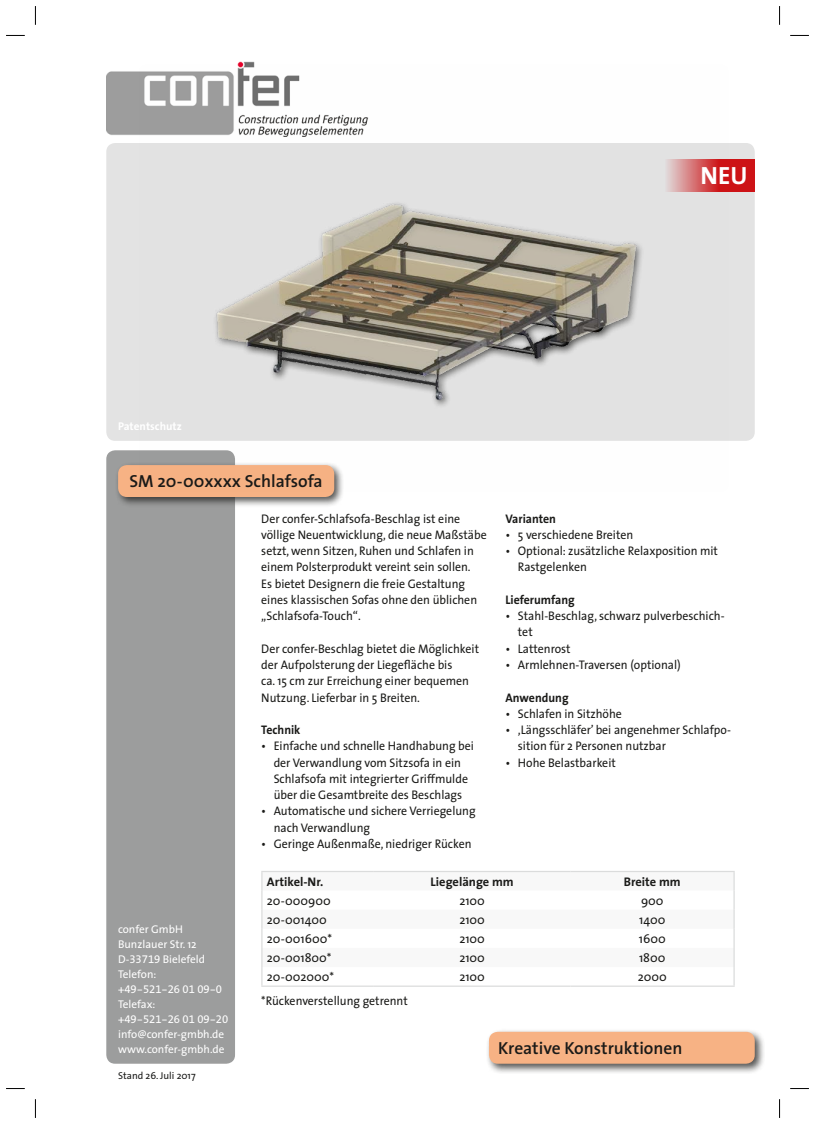
<style>
.page{position:relative;width:815px;height:1124px;background:#fff}
.page>*{position:absolute;margin:0;border:0;box-sizing:border-box;transform-origin:0 0}
.t1{font:25px "The Sans Bold Caps";color:#fff}
.t2{font:600 17.5px "The Sans";color:#1a1a18}
.t3{font:12.5px/16.2px "The Sans";color:#1a1a18;scale:.95 1}
.t4{font:12.5px "The Sans";color:#1a1a18}
.t5{font:700 12.5px "The Sans";color:#1a1a18;scale:.95 1}
.t6{font:700 12.5px "The Sans";color:#1a1a18}
.t7{font:11.25px/15px "The Sans";color:#fff}
.t8{font:11.25px "The Sans Expert";color:#fff}
.t9{font:700 11.25px "The Sans";color:#fff}
.t10{font:10px "The Sans";color:#1a1a18}
.s1{font-family:"The Sans Expert"}
.s2{font-family:"The Sans"}
</style>
<div class="page">
<div style="left:106px;top:143px;width:649px;height:298px;background:#e3e3e3;border-radius:9px"></div>
<div style="left:106px;top:450px;width:129px;height:613px;background:#9c9d9d;border-radius:9px"></div>
<div style="left:115px;top:461px;width:230px;height:46px;background:#1a1a18;opacity:.75"></div>
<div style="left:118px;top:465px;width:216px;height:32px;background:#f7b284;border-radius:9px"></div>
<div style="left:485px;top:1028px;width:280px;height:45px;background:#1a1a18;opacity:.75"></div>
<div style="left:489px;top:1031px;width:266px;height:32px;background:#f7b284;border-radius:9px"></div>
<img style="left:106px;top:61px;width:149px;height:74px">
<img style="left:138px;top:64px;width:591px;height:429px">
<svg style="left:664px;top:159px;width:91px;height:32px;background:#d35154"></svg>
<hr style="left:261px;top:870px;width:113px;height:2px;background:#dbdcdc">
<hr style="left:374px;top:870px;width:196px;height:2px;background:#dbdcdc">
<hr style="left:570px;top:870px;width:165px;height:2px;background:#dbdcdc">
<svg style="left:261px;top:872px;width:474px;height:113px"></svg>
<hr style="left:261px;top:985px;width:113px;height:1px;background:#dbdcdc">
<hr style="left:374px;top:985px;width:196px;height:1px;background:#dbdcdc">
<hr style="left:570px;top:985px;width:165px;height:1px;background:#dbdcdc">
<svg style="left:6px;top:35px;width:19px;height:1px"></svg>
<svg style="left:790px;top:35px;width:19px;height:1px"></svg>
<svg style="left:6px;top:1088px;width:19px;height:1px"></svg>
<svg style="left:790px;top:1088px;width:19px;height:1px"></svg>
<svg style="left:35px;top:6px;width:1px;height:19px"></svg>
<svg style="left:35px;top:1099px;width:1px;height:18px"></svg>
<svg style="left:779px;top:6px;width:1px;height:19px"></svg>
<svg style="left:779px;top:1099px;width:1px;height:18px"></svg>
<h1 class="t1" style="left:700px;top:155px;width:49px">NEU</h1>
<p class="t9" style="left:118px;top:417px;width:65px">Patentschutz</p>
<h2 class="t2" style="left:129px;top:467px;width:195px">SM 20-00xxxx Schlafsofa</h2>
<p class="t3" style="left:261px;top:510px;width:239px">Der confer-Schlafsofa-Beschlag ist eine völlige Neuentwicklung, die neue Maßstäbe setzt, wenn Sitzen, Ruhen und Schlafen in einem Polsterprodukt vereint sein sollen.<br>Es bietet Designern die freie Gestaltung eines klassischen Sofas ohne den üblichen „Schlafsofa-Touch“.</p>
<p class="t3" style="left:261px;top:640px;width:231px">Der confer-Beschlag bietet die Möglichkeit der Aufpolsterung der Liegefläche bis<br>ca. 15 cm zur Erreichung einer bequemen Nutzung. Lieferbar in 5 Breiten.</p>
<p class="t5" style="left:261px;top:719px;width:43px">Technik</p>
<p class="t3" style="left:261px;top:737px;width:225px;text-align:center">• Einfache und schnelle Handhabung bei der Verwandlung vom Sitzsofa in ein Schlafsofa mit integrierter Griffmulde über die Gesamtbreite des Beschlags</p>
<p class="t3" style="left:274px;top:802px;width:214px;text-indent:-12px">• Automatische und sichere Verriegelung nach Verwandlung</p>
<p class="t3" style="left:261px;top:835px;width:223px">• Geringe Außenmaße, niedriger Rücken</p>
<p class="t5" style="left:505px;top:508px;width:55px">Varianten</p>
<p class="t3" style="left:505px;top:526px;width:136px">• 5 verschiedene Breiten</p>
<p class="t3" style="left:518px;top:542px;width:212px;text-indent:-12px">• Optional: zusätzliche Relaxposition mit<br>Rastgelenken</p>
<p class="t5" style="left:505px;top:589px;width:74px">Lieferumfang</p>
<p class="t3" style="left:518px;top:607px;width:219px;text-indent:-12px">• Stahl-Beschlag, schwarz pulverbeschich&shy;tet</p>
<p class="t3" style="left:505px;top:640px;width:70px">• Lattenrost</p>
<p class="t3" style="left:505px;top:656px;width:186px">• Armlehnen-Traversen (optional)</p>
<p class="t5" style="left:505px;top:686px;width:68px">Anwendung</p>
<p class="t3" style="left:505px;top:705px;width:124px">• Schlafen in Sitzhöhe</p>
<p class="t3" style="left:518px;top:721px;width:226px;text-indent:-12px">• ‚Längsschläfer’ bei angenehmer Schlafpo&shy;sition für 2 Personen nutzbar</p>
<p class="t3" style="left:505px;top:753px;width:118px">• Hohe Belastbarkeit</p>
<p class="t7" style="left:118px;top:921px;width:89px">confer GmbH<br>Bunzlauer Str. 12<br>D-<span class="s1">33719</span> Bielefeld<br>Telefon:</p>
<p class="t8" style="left:118px;top:979px;width:106px"><span class="s2">+</span>49-521-26 01 09-0</p>
<p class="t7" style="left:118px;top:996px;width:39px">Telefax:</p>
<p class="t8" style="left:118px;top:1009px;width:112px"><span class="s2">+</span>49-521-26 01 09-20</p>
<p class="t7" style="left:118px;top:1026px;width:108px">info@confer-gmbh.de www.confer-gmbh.de</p>
<p class="t10" style="left:118px;top:1066px;width:79px">Stand 26. Juli 2017</p>
<p class="t6" style="left:267px;top:870px;width:58px">Artikel-Nr.</p>
<p class="t6" style="left:431px;top:870px;width:85px">Liegelänge mm</p>
<p class="t6" style="left:624px;top:870px;width:58px">Breite mm</p>
<p class="t4" style="left:267px;top:889px;width:65px">20-000900</p>
<p class="t4" style="left:459px;top:889px;width:27px">2100</p>
<p class="t4" style="left:641px;top:889px;width:24px">900</p>
<p class="t4" style="left:267px;top:909px;width:61px">20-001400</p>
<p class="t4" style="left:459px;top:909px;width:27px">2100</p>
<p class="t4" style="left:639px;top:909px;width:28px">1400</p>
<p class="t4" style="left:267px;top:928px;width:67px">20-001600*</p>
<p class="t4" style="left:459px;top:928px;width:27px">2100</p>
<p class="t4" style="left:639px;top:928px;width:28px">1600</p>
<p class="t4" style="left:267px;top:947px;width:66px">20-001800*</p>
<p class="t4" style="left:459px;top:947px;width:27px">2100</p>
<p class="t4" style="left:639px;top:947px;width:28px">1800</p>
<p class="t4" style="left:267px;top:966px;width:69px">20-002000*</p>
<p class="t4" style="left:459px;top:966px;width:27px">2100</p>
<p class="t4" style="left:638px;top:966px;width:31px">2000</p>
<p class="t3" style="left:261px;top:992px;width:156px">*Rückenverstellung getrennt</p>
<h2 class="t2" style="left:498px;top:1033px;width:186px">Kreative Konstruktionen</h2>
</div>
